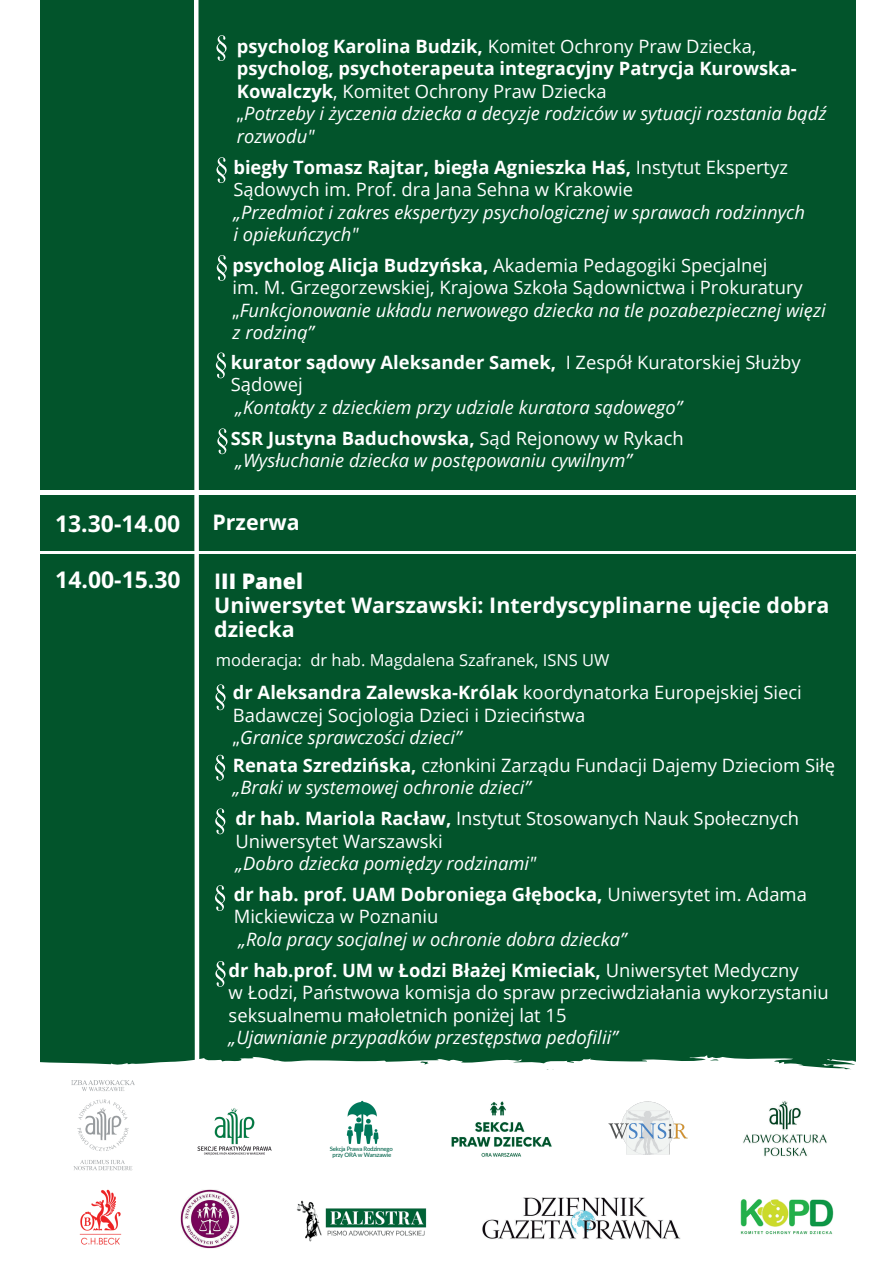
<style>
.page{position:relative;width:893px;height:1264px;background:#fff}
.page>*{position:absolute;margin:0;border:0;box-sizing:border-box;transform-origin:0 0}
.t1{font:700 28.8px "Open Sans";color:#fff}
.t2{font:25.95px "Lato";color:#fff}
.t3{font:700 22.95px "Open Sans";color:#fff}
.t4{font:700 21.45px/23.5px "Open Sans";color:#fff}
.t5{font:800 21.45px "Open Sans";color:#fff}
.t6{font:18.45px/22.5px "Open Sans";color:#fff}
.t7{font:italic 18.45px/22.5px "Open Sans";color:#fff}
.t8{font:700 18.45px/22.5px "Open Sans";color:#fff}
.t9{font:16.5px "Open Sans";color:#fff}
.t10{font:500 6px "Lato";letter-spacing:-.035em;color:#00634b}
.s1{font-weight:400}
.s2{font-style:normal}
.s3{font-weight:700}
</style>
<div class="page">
<div style="left:40px;top:0;width:815px;height:489px;background:#02542b"></div>
<svg style="left:216px;top:35px;width:10px;height:26px"></svg>
<svg style="left:216px;top:157px;width:10px;height:26px"></svg>
<svg style="left:217px;top:255px;width:10px;height:26px"></svg>
<div style="left:40px;top:495px;width:815px;height:55px;background:#02542b"></div>
<svg style="left:217px;top:428px;width:10px;height:26px"></svg>
<div style="left:40px;top:554px;width:815px;height:515px;background:#02542b"></div>
<svg style="left:192px;top:0;width:10px;height:1055px"></svg>
<svg style="left:215px;top:684px;width:10px;height:26px"></svg>
<svg style="left:215px;top:754px;width:10px;height:26px"></svg>
<svg style="left:215px;top:808px;width:10px;height:26px"></svg>
<svg style="left:215px;top:885px;width:10px;height:26px"></svg>
<svg style="left:215px;top:961px;width:10px;height:25px"></svg>
<svg style="left:40px;top:1055px;width:816px;height:30px"></svg>
<svg style="left:216px;top:352px;width:10px;height:26px"></svg>
<img style="left:451px;top:1101px;width:101px;height:56px">
<img style="left:197px;top:1108px;width:75px;height:48px">
<img style="left:71px;top:1079px;width:63px;height:92px">
<img style="left:608px;top:1101px;width:80px;height:54px">
<img style="left:346px;top:1100px;width:33px;height:44px">
<img style="left:743px;top:1101px;width:84px;height:56px">
<img style="left:180px;top:1189px;width:60px;height:59px">
<img style="left:79px;top:1189px;width:43px;height:56px">
<img style="left:296px;top:1200px;width:131px;height:42px">
<img style="left:740px;top:1199px;width:94px;height:36px">
<img style="left:482px;top:1197px;width:198px;height:42px">
<p class="t8" style="left:237px;top:34px;width:561px">psycholog Karolina Budzik, <span class="s1">Komitet Ochrony Praw Dziecka, </span>psycholog, psychoterapeuta integracyjny Patrycja Kurowska-<br>Kowalczyk<span class="s1">, Komitet Ochrony Praw Dziecka</span></p>
<p class="t7" style="left:237px;top:102px;width:591px"><span class="s2">„</span>Potrzeby i życzenia dziecka a decyzje rodziców w sytuacji rozstania bądź rozwodu"</p>
<p class="t6" style="left:233px;top:155px;width:556px"><span class="s3">biegły Tomasz Rajtar, biegła Agnieszka Haś,</span> Instytut Ekspertyz<br>Sądowych im. Prof. dra Jana Sehna w Krakowie</p>
<p class="t7" style="left:233px;top:200px;width:573px">„Przedmiot i zakres ekspertyzy psychologicznej w sprawach rodzinnych</p>
<p class="t7" style="left:233px;top:222px;width:127px">i opiekuńczych"</p>
<p class="t6" style="left:232px;top:253px;width:536px"><span class="s3">psycholog Alicja Budzyńska,</span> Akademia Pedagogiki Specjalnej</p>
<p class="t6" style="left:232px;top:276px;width:571px">im. M. Grzegorzewskiej, Krajowa Szkoła Sądownictwa i Prokuratury</p>
<p class="t7" style="left:232px;top:298px;width:594px"><span class="s2">„</span>Funkcjonowanie układu nerwowego dziecka na tle pozabezpiecznej więzi z rodziną”</p>
<p class="t2" style="left:218px;top:80px;width:267px">rejestracja uczestników</p>
<p class="t6" style="left:231px;top:350px;width:571px"><span class="s3">kurator sądowy Aleksander Samek,</span> I Zespół Kuratorskiej Służby<br>Sądowej</p>
<p class="t7" style="left:235px;top:395px;width:448px">„Kontakty z dzieckiem przy udziale kuratora sądowego”</p>
<p class="t8" style="left:231px;top:426px;width:454px">SSR Justyna Baduchowska, <span class="s1">Sąd Rejonowy w Rykach</span></p>
<p class="t7" style="left:235px;top:449px;width:398px">„Wysłuchanie dziecka w postępowaniu cywilnym”</p>
<p class="t4" style="left:212px;top:510px;width:89px">Przerwa</p>
<p class="t3" style="left:55px;top:508px;width:127px">13.30-14.00</p>
<p class="t1" style="left:55px;top:513px;width:142px">9.30-10.00</p>
<p class="t2" style="left:223px;top:510px;width:134px">Przywitanie</p>
<p class="t1" style="left:55px;top:556px;width:142px">9.30-10.00</p>
<p class="t3" style="left:55px;top:563px;width:127px">14.00-15.30</p>
<p class="t5" style="left:214px;top:566px;width:90px"><span class="s3">I</span>II Panel</p>
<p class="t4" style="left:214px;top:592px;width:616px">Uniwersytet Warszawski: Interdyscyplinarne ujęcie dobra dziecka</p>
<p class="t2" style="left:223px;top:571px;width:134px">Przywitanie</p>
<p class="t9" style="left:216px;top:648px;width:395px">moderacja: dr hab. Magdalena Szafranek, ISNS UW</p>
<p class="t6" style="left:233px;top:681px;width:570px"><span class="s3">dr Aleksandra Zalewska-Królak</span> koordynatorka Europejskiej Sieci<br>Badawczej Socjologia Dzieci i Dzieciństwa</p>
<p class="t7" style="left:233px;top:726px;width:230px"><span class="s2">„</span>Granice sprawczości dzieci”</p>
<p class="t6" style="left:233px;top:753px;width:603px"><span class="s3">Renata Szredzińska,</span> członkini Zarządu Fundacji Dajemy Dzieciom Siłę</p>
<p class="t7" style="left:233px;top:776px;width:299px">„Braki w systemowej ochronie dzieci”</p>
<p class="t6" style="left:235px;top:806px;width:565px"><span class="s3">dr hab. Mariola Racław,</span> Instytut Stosowanych Nauk Społecznych<br>Uniwersytet Warszawski</p>
<p class="t7" style="left:235px;top:851px;width:302px">„Dobro dziecka pomiędzy rodzinami"</p>
<p class="t6" style="left:234px;top:882px;width:574px"><span class="s3">dr hab. prof. UAM Dobroniega Głębocka,</span> Uniwersytet im. Adama<br>Mickiewicza w Poznaniu</p>
<p class="t7" style="left:238px;top:927px;width:389px">„Rola pracy socjalnej w ochronie dobra dziecka”</p>
<p class="t8" style="left:229px;top:958px;width:571px">dr hab.prof. UM w Łodzi Błażej Kmieciak, <span class="s1">Uniwersytet Medyczny</span></p>
<p class="t6" style="left:229px;top:980px;width:601px">w Łodzi, Państwowa komisja do spraw przeciwdziałania wykorzystaniu seksualnemu małoletnich poniżej lat 15</p>
<p class="t7" style="left:229px;top:1025px;width:390px">„Ujawnianie przypadków przestępstwa pedofilii”</p>
<p class="t10" style="left:330px;top:1144px;width:65px">Sekcja Prawa Rodzinnego</p>
<p class="t10" style="left:332px;top:1150px;width:60px">przy ORA w Warszawie</p>
</div>
